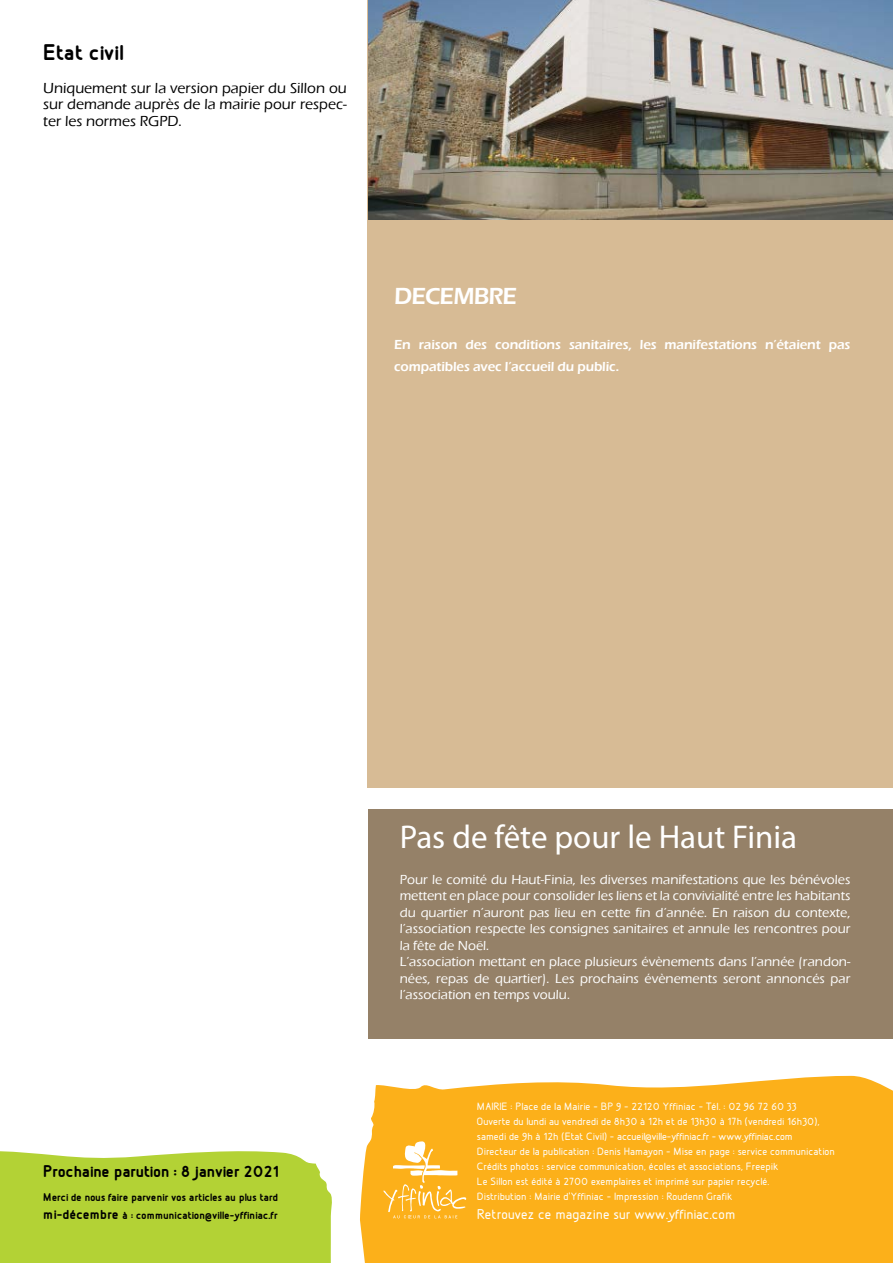
<style>
.page{position:relative;width:893px;height:1263px;background:#fff}
.page>*{position:absolute;margin:0;border:0;box-sizing:border-box;transform-origin:0 0}
.t1{font:33px "Myriad Pro";color:#fff}
.t2{font:700 24px "Designio";color:#000}
.t3{font:600 24px "Eras ITC";letter-spacing:-.04em;color:#fff}
.t4{font:700 18px "Designio";letter-spacing:-.01em;color:#000}
.t5{font:500 15px/16.5px "Eras ITC";color:#000;text-align:justify}
.t6{font:500 15px "Designio";color:#fff}
.t7{font:500 13.5px/16.5px "Eras ITC";color:#fff}
.t8{font:600 13.5px/22.5px "Eras ITC";letter-spacing:-.01em;color:#fff}
.t9{font:700 12px/18px "Designio";color:#000}
.t10{font:500 11.25px/15px "Designio";color:#fff}
.s1{font-size:15px}
</style>
<div class="page">
<div style="left:368px;top:0;width:525px;height:787px;background:#d7bb95"></div>
<div style="left:0;top:1151px;width:332px;height:112px;background:#b3d235"></div>
<div style="left:360px;top:1076px;width:533px;height:187px;background:#fcb01a"></div>
<svg style="left:383px;top:1141px;width:83px;height:77px;background:#fcbe43"></svg>
<img style="left:369px;top:0;width:524px;height:219px">
<div style="left:368px;top:809px;width:525px;height:229px;background:#958168"></div>
<h2 class="t2" style="left:43px;top:39px;width:82px">Etat civil</h2>
<h3 class="t5" style="left:43px;top:80px;width:305px">Uniquement sur la version papier du Sillon ou sur demande auprès de la mairie pour respec&shy;ter les normes RGPD.</h3>
<h2 class="t3" style="left:394px;top:282px;width:125px">DECEMBRE</h2>
<p class="t8" style="left:394px;top:333px;width:458px">En raison des conditions sanitaires, les manifestations n’étaient pas compatibles avec l’accueil du public.</p>
<h3 class="t4" style="left:43px;top:1161px;width:237px">Prochaine parution : 8 janvier 2021</h3>
<p class="t9" style="left:43px;top:1188px;width:237px">Merci de nous faire parvenir vos articles au plus tard <span class="s1">mi-décembre</span> à : communication@ville-yffiniac.fr</p>
<h1 class="t1" style="left:400px;top:816px;width:399px">Pas de fête pour le Haut Finia</h1>
<p class="t7" style="left:400px;top:871px;width:452px">Pour le comité du Haut-Finia, les diverses manifestations que les bénévoles mettent en place pour consolider les liens et la convivialité entre les habitants du quartier n’auront pas lieu en cette fin d’année. En raison du contexte, l’association respecte les consignes sanitaires et annule les rencontres pour la fête de Noël.<br>L’association mettant en place plusieurs évènements dans l’année (randon&shy;nées, repas de quartier). Les prochains évènements seront annoncés par l’association en temps voulu.</p>
<p class="t10" style="left:477px;top:1099px;width:360px">MAIRIE : Place de la Mairie - BP 9 - 22120 Yffiniac - Tél. : 02 96 72 60 33<br>Ouverte du lundi au vendredi de 8h30 à 12h et de 13h30 à 17h (vendredi 16h30), samedi de 9h à 12h (Etat Civil) - accueil@ville-yffiniac.fr - www.yffiniac.com Directeur de la publication : Denis Hamayon - Mise en page : service communication Crédits photos : service communication, écoles et associations, Freepik<br>Le Sillon est édité à 2700 exemplaires et imprimé sur papier recyclé.<br>Distribution : Mairie d’Yffiniac - Impression : Roudenn Grafik</p>
<h3 class="t6" style="left:477px;top:1207px;width:260px">Retrouvez ce magazine sur www.yffiniac.com</h3>
</div>
